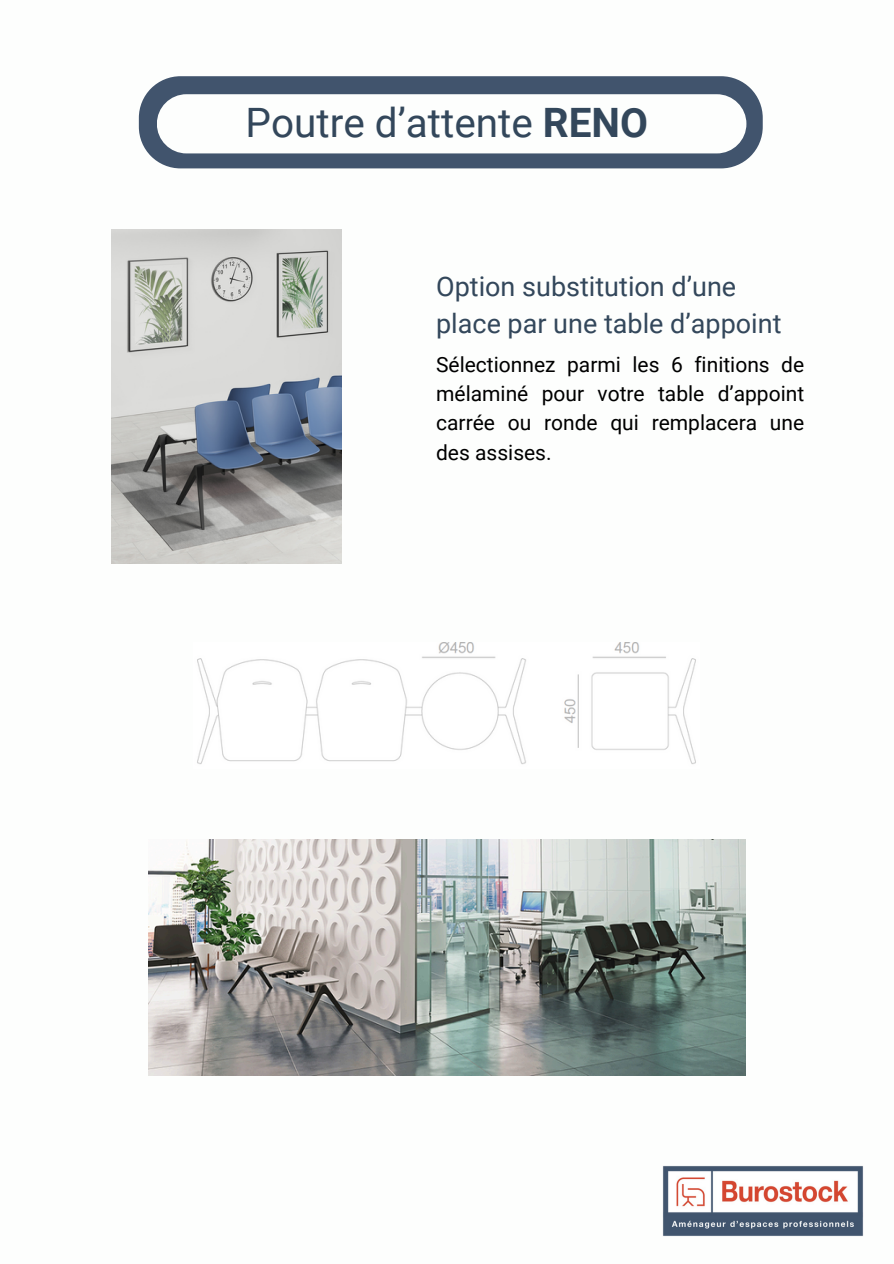
<style>
.page{position:relative;width:894px;height:1264px;background:#fff}
.page>*{position:absolute;margin:0;border:0;box-sizing:border-box;transform-origin:0 0}
.t1{font:40.5px "Roboto";color:#33475b}
.t2{font:27px/37.2px "Roboto";color:#33475b}
.t3{font:21px/29.2px "Roboto";color:#000;text-align:justify}
.s1{font-weight:700}
</style>
<div class="page">
<img style="left:662px;top:1165px;width:200px;height:71px">
<svg style="left:139px;top:76px;width:623px;height:92px;background:#4f6178"></svg>
<div style="left:157px;top:94px;width:589px;height:59px;background:#fdfefd;border-radius:30px"></div>
<img style="left:197px;top:642px;width:499px;height:122px">
<img style="left:112px;top:230px;width:229px;height:334px">
<img style="left:149px;top:839px;width:596px;height:236px">
<p class="t1" style="left:245px;top:100px;width:404px">Poutre d’attente <span class="s1">RENO</span></p>
<p class="t2" style="left:436px;top:268px;width:347px">Option substitution d’une place par une table d’appoint</p>
<p class="t3" style="left:436px;top:350px;width:369px">Sélectionnez parmi les 6 finitions de mélaminé pour votre table d’appoint carrée ou ronde qui remplacera une des assises.</p>
</div>
